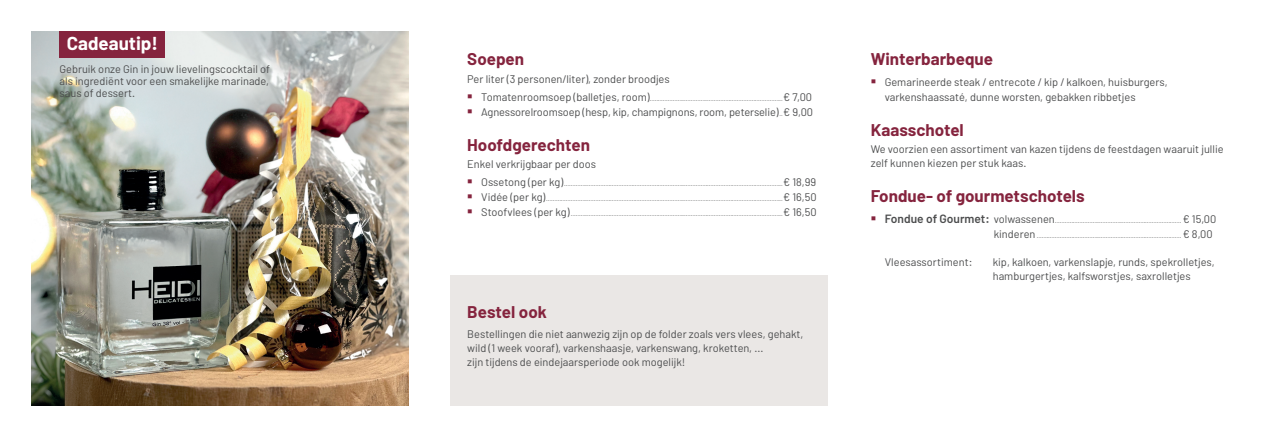
<style>
.page{position:relative;width:1270px;height:437px;background:#fff}
.page>*{position:absolute;margin:0;border:0;box-sizing:border-box;transform-origin:0 0}
.t1{font:700 18.8px "Barlow";color:#fff}
.t2{font:700 17px "Barlow";color:#85243e}
.t3{font:11px/14px "Barlow";color:#4b4c4d}
.t4{font:6px "Barlow";color:#4b4c4d}
.s1{font-size:11px}
.s2{color:#85243e}
.s3{font-size:6px}
.s4{font-weight:600;font-size:12px}
</style>
<div class="page">
<div style="left:450px;top:275px;width:377px;height:130px;background:#eae7e5"></div>
<img style="left:31px;top:31px;width:377px;height:374px">
<div style="left:60px;top:31px;width:105px;height:26px;background:#85243e"></div>
<h1 class="t1" style="left:67px;top:31px;width:93px">Cadeautip!</h1>
<h3 class="t3" style="left:60px;top:63px;width:212px;line-height:12px;text-align:justify">Gebruik onze Gin in jouw lievelingscocktail of als ingrediënt voor een smakelijke marinade, saus of dessert.</h3>
<h2 class="t2" style="left:467px;top:49px;width:58px">Soepen</h2>
<h3 class="t3" style="left:467px;top:72px;width:204px">Per liter (3 personen/liter), zonder broodjes</h3>
<p class="t4" style="left:467px;top:95px;width:346px"><sup>○</sup> <span class="s1">Tomatenroomsoep (balletjes, room)</span>.................................................................................<span class="s1">€ 7,00</span></p>
<h3 class="t3" style="left:467px;top:104px;width:347px"><span class="s2">○</span> Agnessorelroomsoep (hesp, kip, champignons, room, peterselie) <span class="s3">..</span>€ 9,00</h3>
<h2 class="t2" style="left:467px;top:134px;width:124px">Hoofdgerechten</h2>
<h3 class="t3" style="left:467px;top:157px;width:130px">Enkel verkrijgbaar per doos</h3>
<p class="t4" style="left:467px;top:180px;width:351px"><sup>○</sup> <span class="s1">Ossetong (per kg)</span> .....................................................................................................................................<span class="s1">€ 18,99</span></p>
<p class="t4" style="left:467px;top:195px;width:351px"><sup>○</sup> <span class="s1">Vidée (per kg)</span>................................................................................................................................................<span class="s1">€ 16,50</span></p>
<p class="t4" style="left:467px;top:210px;width:351px"><sup>○</sup> <span class="s1">Stoofvlees (per kg)</span> .................................................................................................................................<span class="s1">€ 16,50</span></p>
<h2 class="t2" style="left:467px;top:301px;width:81px">Bestel ook</h2>
<h3 class="t3" style="left:467px;top:326px;width:338px">Bestellingen die niet aanwezig zijn op de folder zoals vers vlees, gehakt, wild (1 week vooraf), varkenshaasje, varkenswang, kroketten, ...<br>zijn tijdens de eindejaarsperiode ook mogelijk!</h3>
<h2 class="t2" style="left:871px;top:49px;width:124px">Winterbarbeque</h2>
<h3 class="t3" style="left:885px;top:74px;width:284px;line-height:15px;text-indent:-14px"><span class="s2">○</span> Gemarineerde steak / entrecote / kip / kalkoen, huisburgers, varkenshaassaté, dunne worsten, gebakken ribbetjes</h3>
<h2 class="t2" style="left:871px;top:119px;width:95px">Kaasschotel</h2>
<h3 class="t3" style="left:871px;top:142px;width:354px">We voorzien een assortiment van kazen tijdens de feestdagen waaruit jullie zelf kunnen kiezen per stuk kaas.</h3>
<h2 class="t2" style="left:871px;top:185px;width:215px">Fondue- of gourmetschotels</h2>
<p class="t4" style="left:871px;top:217px;width:347px"><sup>○</sup> <span class="s4">Fondue of Gourmet:</span> <span class="s1">volwassenen</span>............................................................................. <span class="s1">€ 15,00</span></p>
<p class="t4" style="left:994px;top:232px;width:220px"><span class="s1">kinderen</span> ........................................................................................ <span class="s1">€ 8,00</span></p>
<h3 class="t3" style="left:885px;top:254px;width:89px">Vleesassortiment:</h3>
<h3 class="t3" style="left:993px;top:254px;width:223px">kip, kalkoen, varkenslapje, runds, spekrolletjes, hamburgertjes, kalfsworstjes, saxrolletjes</h3>
</div>
